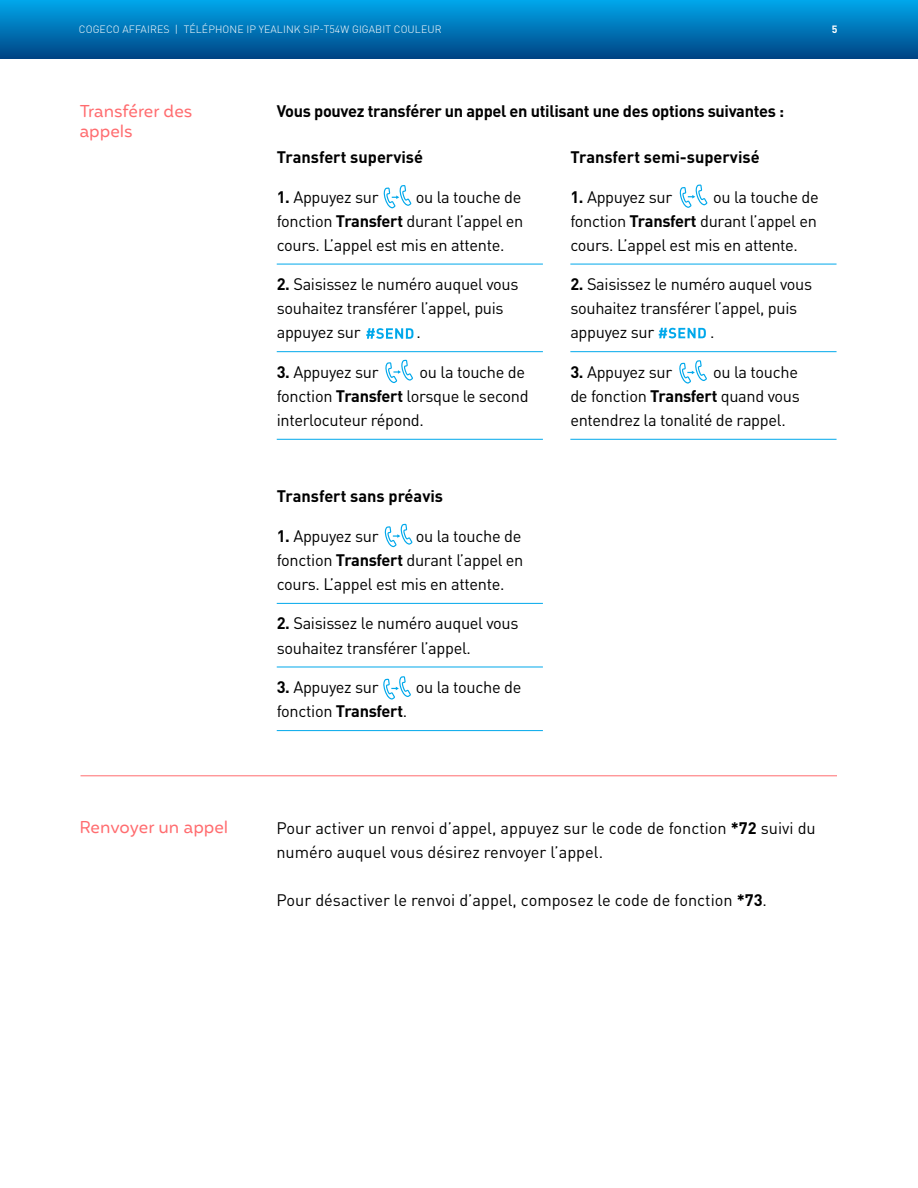
<style>
.page{position:relative;width:918px;height:1188px;background:#fff}
.page>*{position:absolute;margin:0;border:0;box-sizing:border-box;transform-origin:0 0}
.t1{font:16.5px/24px "DIN Pro";letter-spacing:-.02em;color:#000}
.t2{font:16.5px/24px "DIN Pro";color:#000}
.t3{font:700 16.5px "DIN Pro";color:#000}
.t4{font:700 16.5px "DIN Pro";letter-spacing:-.02em;color:#000}
.t5{font:16.5px/19.5px "Mohr Rounded";color:#ff6c6f}
.t6{font:300 10.5px "DIN Pro";letter-spacing:.01em;color:#fff}
.t7{font:700 10.5px "DIN Pro";color:#fff}
.s1{font-weight:700}
</style>
<div class="page">
<div style="left:0;top:0;width:918px;height:58px;background:linear-gradient(to bottom,#00a7eb,#004686)"></div>
<hr style="left:81px;top:775px;width:756px;height:1px;background:#ff6c6f">
<hr style="left:277px;top:264px;width:266px;height:1px;background:#00a8eb">
<hr style="left:277px;top:351px;width:266px;height:1px;background:#00a8eb">
<hr style="left:277px;top:439px;width:266px;height:1px;background:#00a8eb">
<svg style="left:383px;top:185px;width:28px;height:23px"></svg>
<svg style="left:385px;top:360px;width:28px;height:23px"></svg>
<svg style="left:366px;top:328px;width:48px;height:11px"></svg>
<hr style="left:277px;top:603px;width:266px;height:1px;background:#00a8eb">
<hr style="left:277px;top:667px;width:266px;height:1px;background:#00a8eb">
<hr style="left:277px;top:730px;width:266px;height:1px;background:#00a8eb">
<hr style="left:570px;top:264px;width:267px;height:1px;background:#00a8eb">
<hr style="left:570px;top:351px;width:267px;height:1px;background:#00a8eb">
<hr style="left:570px;top:439px;width:267px;height:1px;background:#00a8eb">
<svg style="left:384px;top:524px;width:29px;height:23px"></svg>
<svg style="left:679px;top:184px;width:29px;height:24px"></svg>
<svg style="left:679px;top:360px;width:28px;height:24px"></svg>
<svg style="left:383px;top:676px;width:28px;height:24px"></svg>
<svg style="left:659px;top:328px;width:47px;height:10px"></svg>
<p class="t6" style="left:79px;top:22px;width:364px">COGECO AFFAIRES | TÉLÉPHONE IP YEALINK SIP-T54W GIGABIT COULEUR</p>
<p class="t7" style="left:832px;top:22px;width:7px">5</p>
<p class="t5" style="left:80px;top:102px;width:114px">Transférer des appels</p>
<p class="t4" style="left:277px;top:100px;width:509px">Vous pouvez transférer un appel en utilisant une des options suivantes :</p>
<p class="t3" style="left:277px;top:146px;width:148px">Transfert supervisé</p>
<p class="t1" style="left:277px;top:184px;width:103px"><span class="s1">1.</span> Appuyez sur</p>
<p class="t1" style="left:277px;top:184px;width:248px;text-indent:139px">ou la touche de fonction <span class="s1">Transfert</span> durant l’appel en cours. L’appel est mis en attente.</p>
<p class="t1" style="left:277px;top:272px;width:243px"><span class="s1">2.</span> Saisissez le numéro auquel vous souhaitez transférer l’appel, puis appuyez sur</p>
<p class="t1" style="left:417px;top:320px;width:6px">.</p>
<p class="t1" style="left:277px;top:359px;width:103px"><span class="s1">3.</span> Appuyez sur</p>
<p class="t1" style="left:277px;top:359px;width:253px;text-indent:143px">ou la touche de fonction <span class="s1">Transfert</span> lorsque le second interlocuteur répond.</p>
<p class="t3" style="left:277px;top:485px;width:168px">Transfert sans préavis</p>
<p class="t1" style="left:277px;top:523px;width:103px"><span class="s1">1.</span> Appuyez sur</p>
<p class="t1" style="left:277px;top:523px;width:248px;text-indent:139px">ou la touche de fonction <span class="s1">Transfert</span> durant l’appel en cours. L’appel est mis en attente.</p>
<p class="t1" style="left:277px;top:611px;width:243px"><span class="s1">2.</span> Saisissez le numéro auquel vous souhaitez transférer l’appel.</p>
<p class="t1" style="left:277px;top:674px;width:103px"><span class="s1">3.</span> Appuyez sur</p>
<p class="t1" style="left:416px;top:674px;width:107px">ou la touche de</p>
<p class="t1" style="left:277px;top:698px;width:132px">fonction <span class="s1">Transfert</span>.</p>
<p class="t3" style="left:570px;top:146px;width:191px">Transfert semi-supervisé</p>
<p class="t1" style="left:570px;top:184px;width:103px"><span class="s1">1.</span> Appuyez sur</p>
<p class="t1" style="left:570px;top:184px;width:250px;text-align:justify;text-indent:143px">ou la touche de fonction <span class="s1">Transfert</span> durant l’appel en cours. L’appel est mis en attente.</p>
<p class="t1" style="left:570px;top:272px;width:243px"><span class="s1">2.</span> Saisissez le numéro auquel vous souhaitez transférer l’appel, puis appuyez sur</p>
<p class="t1" style="left:710px;top:320px;width:6px">.</p>
<p class="t1" style="left:570px;top:359px;width:103px"><span class="s1">3.</span> Appuyez sur</p>
<p class="t1" style="left:570px;top:359px;width:231px;text-align:justify;text-indent:143px">ou la touche de fonction <span class="s1">Transfert</span> quand vous entendrez la tonalité de rappel.</p>
<p class="t5" style="left:79px;top:818px;width:151px">Renvoyer un appel</p>
<p class="t2" style="left:276px;top:815px;width:541px">Pour activer un renvoi d’appel, appuyez sur le code de fonction <span class="s1">*72</span> suivi du numéro auquel vous désirez renvoyer l’appel.</p>
<p class="t2" style="left:276px;top:887px;width:492px">Pour désactiver le renvoi d’appel, composez le code de fonction <span class="s1">*73</span>.</p>
</div>
